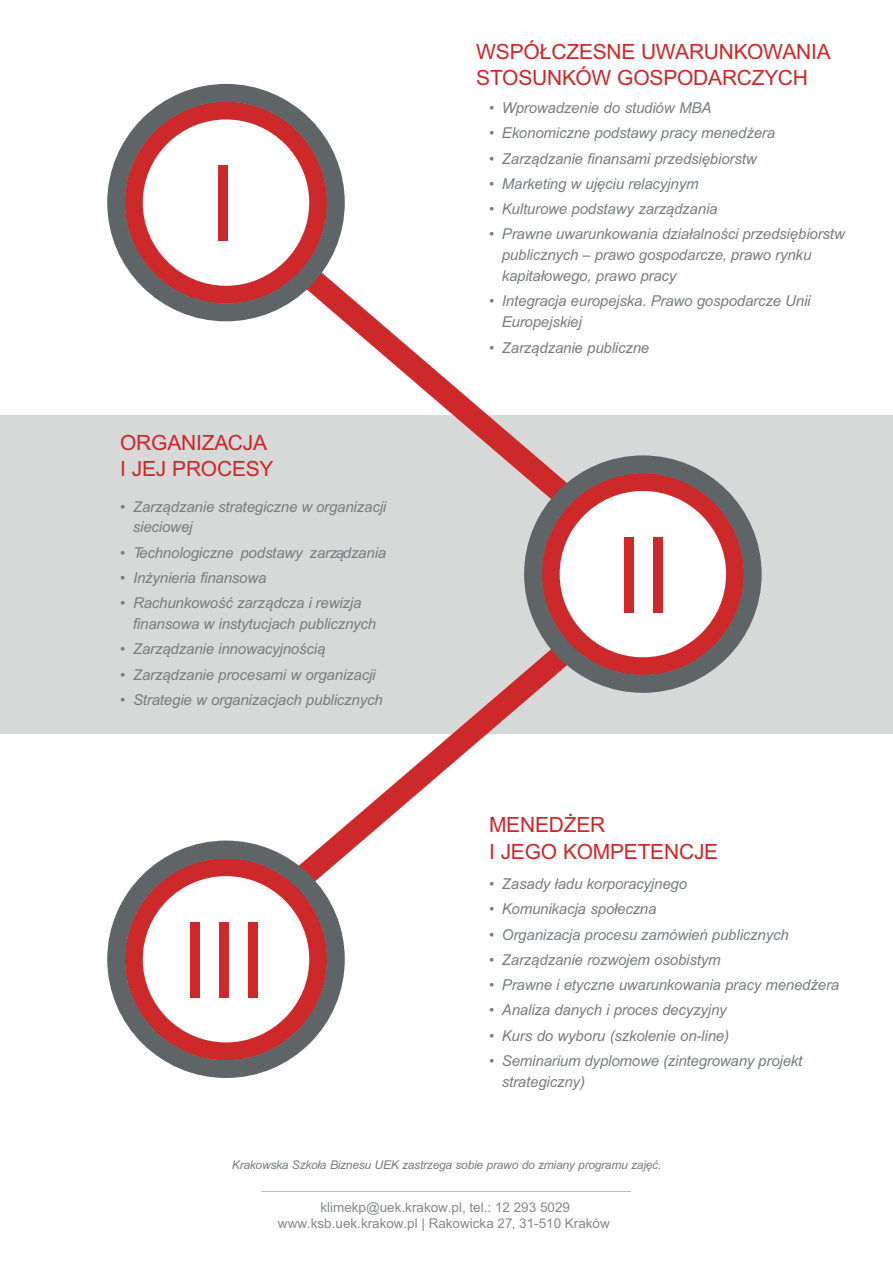
<style>
.page{position:relative;width:893px;height:1263px;background:#fff}
.page>*{position:absolute;margin:0;border:0;box-sizing:border-box;transform-origin:0 0}
.t1{font:105px "Arial";color:#cd282a}
.t2{font:21px/26.4px "Arial";letter-spacing:-.01em;color:#cd282a}
.t3{font:italic 15px/21px "Arial";letter-spacing:-.01em;color:#777d7f}
.t4{font:13.5px/16.2px "Arial";color:#86888a;text-align:center}
.t5{font:italic 12px "Arial";letter-spacing:-.02em;color:#777d7f}
</style>
<div class="page">
<hr style="left:261px;top:1191px;width:370px;height:1px;background:#bebdbd">
<div style="left:0;top:415px;width:892px;height:319px;background:#d7d8d8"></div>
<svg style="left:327px;top:672px;width:208px;height:184px"></svg>
<svg style="left:107px;top:841px;width:238px;height:237px"></svg>
<svg style="left:220px;top:292px;width:314px;height:184px"></svg>
<svg style="left:107px;top:84px;width:238px;height:237px"></svg>
<svg style="left:524px;top:455px;width:237px;height:238px"></svg>
<h1 class="t1" style="left:208px;top:165px;width:31px">I</h1>
<h2 class="t2" style="left:120px;top:431px;width:155px">ORGANIZACJA<br>I JEJ PROCESY</h2>
<p class="t3" style="left:133px;top:497px;width:255px;text-indent:-13px">• Zarządzanie strategiczne w organizacji sieciowej</p>
<p class="t3" style="left:120px;top:543px;width:267px">• Technologiczne podstawy zarządzania</p>
<p class="t3" style="left:120px;top:569px;width:148px">• Inżynieria finansowa</p>
<p class="t3" style="left:133px;top:594px;width:245px;text-indent:-13px">• Rachunkowość zarządcza i rewizja finansowa w instytucjach publicznych</p>
<p class="t3" style="left:120px;top:640px;width:207px">• Zarządzanie innowacyjnością</p>
<p class="t3" style="left:120px;top:665px;width:257px">• Zarządzanie procesami w organizacji</p>
<p class="t3" style="left:120px;top:690px;width:264px">• Strategie w organizacjach publicznych</p>
<h1 class="t1" style="left:180px;top:921px;width:89px">III</h1>
<h2 class="t2" style="left:476px;top:40px;width:356px">WSPÓŁCZESNE UWARUNKOWANIA<br>STOSUNKÓW GOSPODARCZYCH</h2>
<p class="t3" style="left:489px;top:99px;width:224px">• Wprowadzenie do studiów MBA</p>
<p class="t3" style="left:489px;top:124px;width:287px">• Ekonomiczne podstawy pracy menedżera</p>
<p class="t3" style="left:489px;top:149px;width:269px">• Zarządzanie finansami przedsiębiorstw</p>
<p class="t3" style="left:489px;top:174px;width:211px">• Marketing w ujęciu relacyjnym</p>
<p class="t3" style="left:489px;top:200px;width:230px">• Kulturowe podstawy zarządzania</p>
<p class="t3" style="left:501px;top:225px;width:344px;text-indent:-13px">• Prawne uwarunkowania działalności przedsiębiorstw publicznych – prawo gospodarcze, prawo rynku kapitałowego, prawo pracy</p>
<p class="t3" style="left:501px;top:292px;width:310px;text-indent:-13px">• Integracja europejska. Prawo gospodarcze Unii<br>Europejskiej</p>
<p class="t3" style="left:489px;top:338px;width:162px">• Zarządzanie publiczne</p>
<h1 class="t1" style="left:614px;top:536px;width:60px">II</h1>
<h2 class="t2" style="left:489px;top:813px;width:231px">MENEDŻER<br>I JEGO KOMPETENCJE</h2>
<p class="t3" style="left:489px;top:875px;width:199px">• Zasady ładu korporacyjnego</p>
<p class="t3" style="left:489px;top:900px;width:169px">• Komunikacja społeczna</p>
<p class="t3" style="left:489px;top:925px;width:301px">• Organizacja procesu zamówień publicznych</p>
<p class="t3" style="left:489px;top:951px;width:233px">• Zarządzanie rozwojem osobistym</p>
<p class="t3" style="left:489px;top:976px;width:351px">• Prawne i etyczne uwarunkowania pracy menedżera</p>
<p class="t3" style="left:489px;top:1001px;width:239px">• Analiza danych i proces decyzyjny</p>
<p class="t3" style="left:489px;top:1026px;width:241px">• Kurs do wyboru (szkolenie on-line)</p>
<p class="t3" style="left:501px;top:1051px;width:302px;text-indent:-13px">• Seminarium dyplomowe (zintegrowany projekt strategiczny)</p>
<p class="t5" style="left:232px;top:1161px;width:431px">Krakowska Szkoła Biznesu UEK zastrzega sobie prawo do zmiany programu zajęć.</p>
<p class="t4" style="left:278px;top:1201px;width:333px">klimekp@uek.krakow.pl, tel.: 12 293 5029 www.ksb.uek.krakow.pl | Rakowicka 27, 31-510 Kraków</p>
</div>
